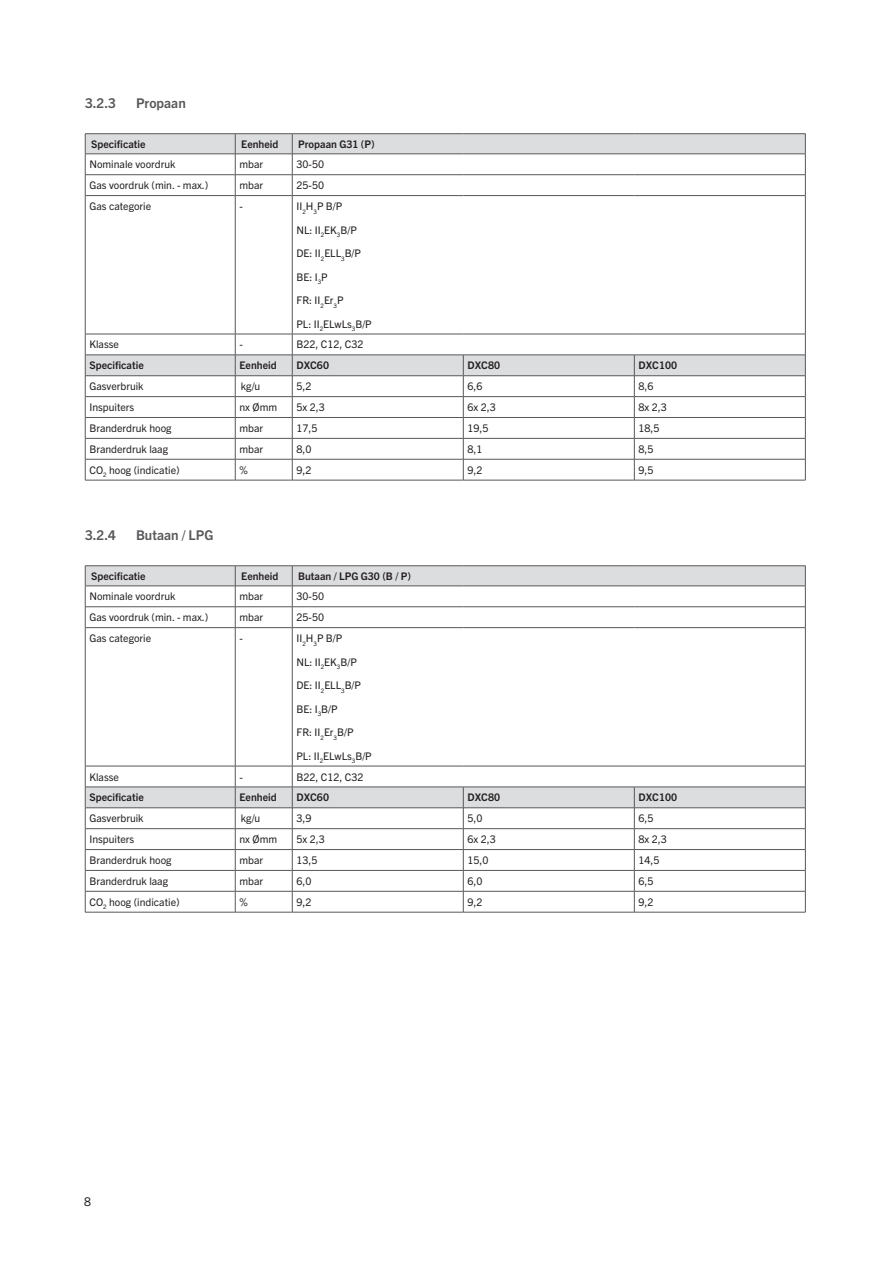
<style>
.page{position:relative;width:893px;height:1263px;background:#fff}
.page>*{position:absolute;margin:0;border:0;box-sizing:border-box;transform-origin:0 0}
.t1{font:700 13.5px "Trade Gothic Next LT Pro";color:#57585a}
.t2{font:12px "Trade Gothic Next LT Pro";color:#231f20}
.t3{font:10.5px "Trade Gothic Next LT Pro";color:#231f20}
.t4{font:700 10.5px "Trade Gothic Next LT Pro";color:#231f20}
</style>
<div class="page">
<hr style="left:85px;top:133px;width:150px;height:1px;background:#57585a">
<hr style="left:235px;top:133px;width:57px;height:1px;background:#57585a">
<hr style="left:292px;top:133px;width:171px;height:1px;background:#57585a">
<hr style="left:463px;top:133px;width:171px;height:1px;background:#57585a">
<hr style="left:634px;top:133px;width:171px;height:1px;background:#57585a">
<svg style="left:85px;top:134px;width:721px;height:61px"></svg>
<hr style="left:85px;top:196px;width:1px;height:138px;background:#57585a">
<hr style="left:235px;top:196px;width:1px;height:138px;background:#57585a">
<hr style="left:292px;top:196px;width:1px;height:138px;background:#57585a">
<hr style="left:805px;top:196px;width:1px;height:138px;background:#57585a">
<hr style="left:85px;top:174px;width:150px;height:1px;background:#57585a">
<hr style="left:235px;top:174px;width:57px;height:1px;background:#57585a">
<hr style="left:292px;top:174px;width:171px;height:1px;background:#57585a">
<hr style="left:463px;top:174px;width:171px;height:1px;background:#57585a">
<hr style="left:634px;top:174px;width:171px;height:1px;background:#57585a">
<hr style="left:85px;top:195px;width:150px;height:1px;background:#57585a">
<hr style="left:235px;top:195px;width:57px;height:1px;background:#57585a">
<hr style="left:292px;top:195px;width:171px;height:1px;background:#57585a">
<hr style="left:463px;top:195px;width:171px;height:1px;background:#57585a">
<hr style="left:634px;top:195px;width:171px;height:1px;background:#57585a">
<hr style="left:85px;top:480px;width:150px;height:1px;background:#57585a">
<hr style="left:235px;top:480px;width:57px;height:1px;background:#57585a">
<hr style="left:292px;top:480px;width:171px;height:1px;background:#57585a">
<hr style="left:463px;top:480px;width:171px;height:1px;background:#57585a">
<hr style="left:634px;top:480px;width:171px;height:1px;background:#57585a">
<svg style="left:85px;top:334px;width:721px;height:146px"></svg>
<hr style="left:85px;top:565px;width:150px;height:1px;background:#57585a">
<hr style="left:235px;top:565px;width:57px;height:1px;background:#57585a">
<hr style="left:292px;top:565px;width:171px;height:1px;background:#57585a">
<hr style="left:463px;top:565px;width:171px;height:1px;background:#57585a">
<hr style="left:634px;top:565px;width:171px;height:1px;background:#57585a">
<svg style="left:85px;top:566px;width:721px;height:61px"></svg>
<hr style="left:85px;top:628px;width:1px;height:138px;background:#57585a">
<hr style="left:235px;top:628px;width:1px;height:138px;background:#57585a">
<hr style="left:292px;top:628px;width:1px;height:138px;background:#57585a">
<hr style="left:805px;top:628px;width:1px;height:138px;background:#57585a">
<hr style="left:85px;top:606px;width:150px;height:1px;background:#57585a">
<hr style="left:235px;top:606px;width:57px;height:1px;background:#57585a">
<hr style="left:292px;top:606px;width:171px;height:1px;background:#57585a">
<hr style="left:463px;top:606px;width:171px;height:1px;background:#57585a">
<hr style="left:634px;top:606px;width:171px;height:1px;background:#57585a">
<hr style="left:85px;top:627px;width:150px;height:1px;background:#57585a">
<hr style="left:235px;top:627px;width:57px;height:1px;background:#57585a">
<hr style="left:292px;top:627px;width:171px;height:1px;background:#57585a">
<hr style="left:463px;top:627px;width:171px;height:1px;background:#57585a">
<hr style="left:634px;top:627px;width:171px;height:1px;background:#57585a">
<hr style="left:85px;top:912px;width:150px;height:1px;background:#57585a">
<hr style="left:235px;top:912px;width:57px;height:1px;background:#57585a">
<hr style="left:292px;top:912px;width:171px;height:1px;background:#57585a">
<hr style="left:463px;top:912px;width:171px;height:1px;background:#57585a">
<hr style="left:634px;top:912px;width:171px;height:1px;background:#57585a">
<svg style="left:85px;top:766px;width:721px;height:146px"></svg>
<p class="t1" style="left:85px;top:94px;width:32px">3.2.3</p>
<p class="t1" style="left:136px;top:94px;width:51px">Propaan</p>
<p class="t4" style="left:91px;top:137px;width:56px">Specificatie</p>
<p class="t4" style="left:241px;top:137px;width:39px">Eenheid</p>
<p class="t4" style="left:298px;top:137px;width:78px">Propaan G31 (P)</p>
<p class="t3" style="left:89px;top:157px;width:88px">Nominale voordruk</p>
<p class="t3" style="left:239px;top:157px;width:25px">mbar</p>
<p class="t3" style="left:297px;top:157px;width:29px">30-50</p>
<p class="t3" style="left:89px;top:178px;width:120px">Gas voordruk (min. - max.)</p>
<p class="t3" style="left:239px;top:178px;width:25px">mbar</p>
<p class="t3" style="left:296px;top:178px;width:29px">25-50</p>
<p class="t3" style="left:89px;top:199px;width:63px">Gas categorie</p>
<p class="t3" style="left:239px;top:199px;width:5px">-</p>
<p class="t3" style="left:296px;top:199px;width:47px">II<sub>2</sub>H<sub>3</sub>P B/P</p>
<p class="t3" style="left:297px;top:222px;width:62px">NL: II<sub>2</sub>EK<sub>3</sub>B/P</p>
<p class="t3" style="left:297px;top:246px;width:66px">DE: II<sub>2</sub>ELL<sub>3</sub>B/P</p>
<p class="t3" style="left:297px;top:269px;width:33px">BE: I<sub>3</sub>P</p>
<p class="t3" style="left:297px;top:293px;width:49px">FR: II<sub>2</sub>Er<sub>3</sub>P</p>
<p class="t3" style="left:297px;top:316px;width:77px">PL: II<sub>2</sub>ELwLs<sub>3</sub>B/P</p>
<p class="t3" style="left:89px;top:337px;width:31px">Klasse</p>
<p class="t3" style="left:239px;top:337px;width:5px">-</p>
<p class="t3" style="left:297px;top:337px;width:69px">B22, C12, C32</p>
<p class="t4" style="left:89px;top:358px;width:56px">Specificatie</p>
<p class="t4" style="left:239px;top:358px;width:39px">Eenheid</p>
<p class="t4" style="left:297px;top:358px;width:34px">DXC60</p>
<p class="t4" style="left:468px;top:358px;width:34px">DXC80</p>
<p class="t4" style="left:639px;top:358px;width:40px">DXC100</p>
<p class="t3" style="left:89px;top:379px;width:56px">Gasverbruik</p>
<p class="t3" style="left:241px;top:379px;width:21px">kg/u</p>
<p class="t3" style="left:296px;top:379px;width:17px">5,2</p>
<p class="t3" style="left:467px;top:379px;width:17px">6,6</p>
<p class="t3" style="left:638px;top:379px;width:16px">8,6</p>
<p class="t3" style="left:89px;top:400px;width:46px">Inspuiters</p>
<p class="t3" style="left:239px;top:400px;width:39px">nx Ømm</p>
<p class="t3" style="left:297px;top:400px;width:30px">5x 2,3</p>
<p class="t3" style="left:468px;top:400px;width:30px">6x 2,3</p>
<p class="t3" style="left:639px;top:400px;width:30px">8x 2,3</p>
<p class="t3" style="left:89px;top:421px;width:84px">Branderdruk hoog</p>
<p class="t3" style="left:239px;top:421px;width:25px">mbar</p>
<p class="t3" style="left:297px;top:421px;width:23px">17,5</p>
<p class="t3" style="left:468px;top:421px;width:23px">19,5</p>
<p class="t3" style="left:639px;top:421px;width:23px">18,5</p>
<p class="t3" style="left:89px;top:442px;width:80px">Branderdruk laag</p>
<p class="t3" style="left:239px;top:442px;width:25px">mbar</p>
<p class="t3" style="left:297px;top:442px;width:17px">8,0</p>
<p class="t3" style="left:468px;top:442px;width:17px">8,1</p>
<p class="t3" style="left:639px;top:442px;width:17px">8,5</p>
<p class="t3" style="left:89px;top:463px;width:92px">CO<sub>2</sub> hoog (indicatie)</p>
<p class="t3" style="left:239px;top:463px;width:10px">%</p>
<p class="t3" style="left:297px;top:463px;width:17px">9,2</p>
<p class="t3" style="left:468px;top:463px;width:17px">9,2</p>
<p class="t3" style="left:639px;top:463px;width:17px">9,5</p>
<p class="t1" style="left:85px;top:526px;width:32px">3.2.4</p>
<p class="t1" style="left:136px;top:526px;width:79px">Butaan / LPG</p>
<p class="t4" style="left:91px;top:569px;width:56px">Specificatie</p>
<p class="t4" style="left:241px;top:569px;width:39px">Eenheid</p>
<p class="t4" style="left:298px;top:569px;width:114px">Butaan / LPG G30 (B / P)</p>
<p class="t3" style="left:89px;top:589px;width:88px">Nominale voordruk</p>
<p class="t3" style="left:239px;top:589px;width:25px">mbar</p>
<p class="t3" style="left:297px;top:589px;width:29px">30-50</p>
<p class="t3" style="left:89px;top:610px;width:120px">Gas voordruk (min. - max.)</p>
<p class="t3" style="left:239px;top:610px;width:25px">mbar</p>
<p class="t3" style="left:296px;top:610px;width:29px">25-50</p>
<p class="t3" style="left:89px;top:631px;width:63px">Gas categorie</p>
<p class="t3" style="left:239px;top:631px;width:5px">-</p>
<p class="t3" style="left:296px;top:631px;width:47px">II<sub>2</sub>H<sub>3</sub>P B/P</p>
<p class="t3" style="left:297px;top:654px;width:62px">NL: II<sub>2</sub>EK<sub>3</sub>B/P</p>
<p class="t3" style="left:297px;top:678px;width:66px">DE: II<sub>2</sub>ELL<sub>3</sub>B/P</p>
<p class="t3" style="left:297px;top:701px;width:43px">BE: I<sub>3</sub>B/P</p>
<p class="t3" style="left:297px;top:725px;width:59px">FR: II<sub>2</sub>Er<sub>3</sub>B/P</p>
<p class="t3" style="left:297px;top:748px;width:77px">PL: II<sub>2</sub>ELwLs<sub>3</sub>B/P</p>
<p class="t3" style="left:89px;top:769px;width:31px">Klasse</p>
<p class="t3" style="left:239px;top:769px;width:5px">-</p>
<p class="t3" style="left:297px;top:769px;width:69px">B22, C12, C32</p>
<p class="t4" style="left:89px;top:790px;width:56px">Specificatie</p>
<p class="t4" style="left:239px;top:790px;width:39px">Eenheid</p>
<p class="t4" style="left:297px;top:790px;width:34px">DXC60</p>
<p class="t4" style="left:468px;top:790px;width:34px">DXC80</p>
<p class="t4" style="left:639px;top:790px;width:40px">DXC100</p>
<p class="t3" style="left:89px;top:811px;width:56px">Gasverbruik</p>
<p class="t3" style="left:241px;top:811px;width:21px">kg/u</p>
<p class="t3" style="left:296px;top:811px;width:17px">3,9</p>
<p class="t3" style="left:467px;top:811px;width:17px">5,0</p>
<p class="t3" style="left:638px;top:811px;width:16px">6,5</p>
<p class="t3" style="left:89px;top:832px;width:46px">Inspuiters</p>
<p class="t3" style="left:239px;top:832px;width:39px">nx Ømm</p>
<p class="t3" style="left:297px;top:832px;width:30px">5x 2,3</p>
<p class="t3" style="left:468px;top:832px;width:30px">6x 2,3</p>
<p class="t3" style="left:639px;top:832px;width:30px">8x 2,3</p>
<p class="t3" style="left:89px;top:853px;width:84px">Branderdruk hoog</p>
<p class="t3" style="left:239px;top:853px;width:25px">mbar</p>
<p class="t3" style="left:297px;top:853px;width:23px">13,5</p>
<p class="t3" style="left:468px;top:853px;width:23px">15,0</p>
<p class="t3" style="left:639px;top:853px;width:23px">14,5</p>
<p class="t3" style="left:89px;top:874px;width:80px">Branderdruk laag</p>
<p class="t3" style="left:239px;top:874px;width:25px">mbar</p>
<p class="t3" style="left:297px;top:874px;width:17px">6,0</p>
<p class="t3" style="left:468px;top:874px;width:17px">6,0</p>
<p class="t3" style="left:639px;top:874px;width:17px">6,5</p>
<p class="t3" style="left:89px;top:895px;width:92px">CO<sub>2</sub> hoog (indicatie)</p>
<p class="t3" style="left:239px;top:895px;width:10px">%</p>
<p class="t3" style="left:297px;top:895px;width:17px">9,2</p>
<p class="t3" style="left:468px;top:895px;width:17px">9,2</p>
<p class="t3" style="left:639px;top:895px;width:17px">9,2</p>
<p class="t2" style="left:84px;top:1193px;width:8px">8</p>
</div>
